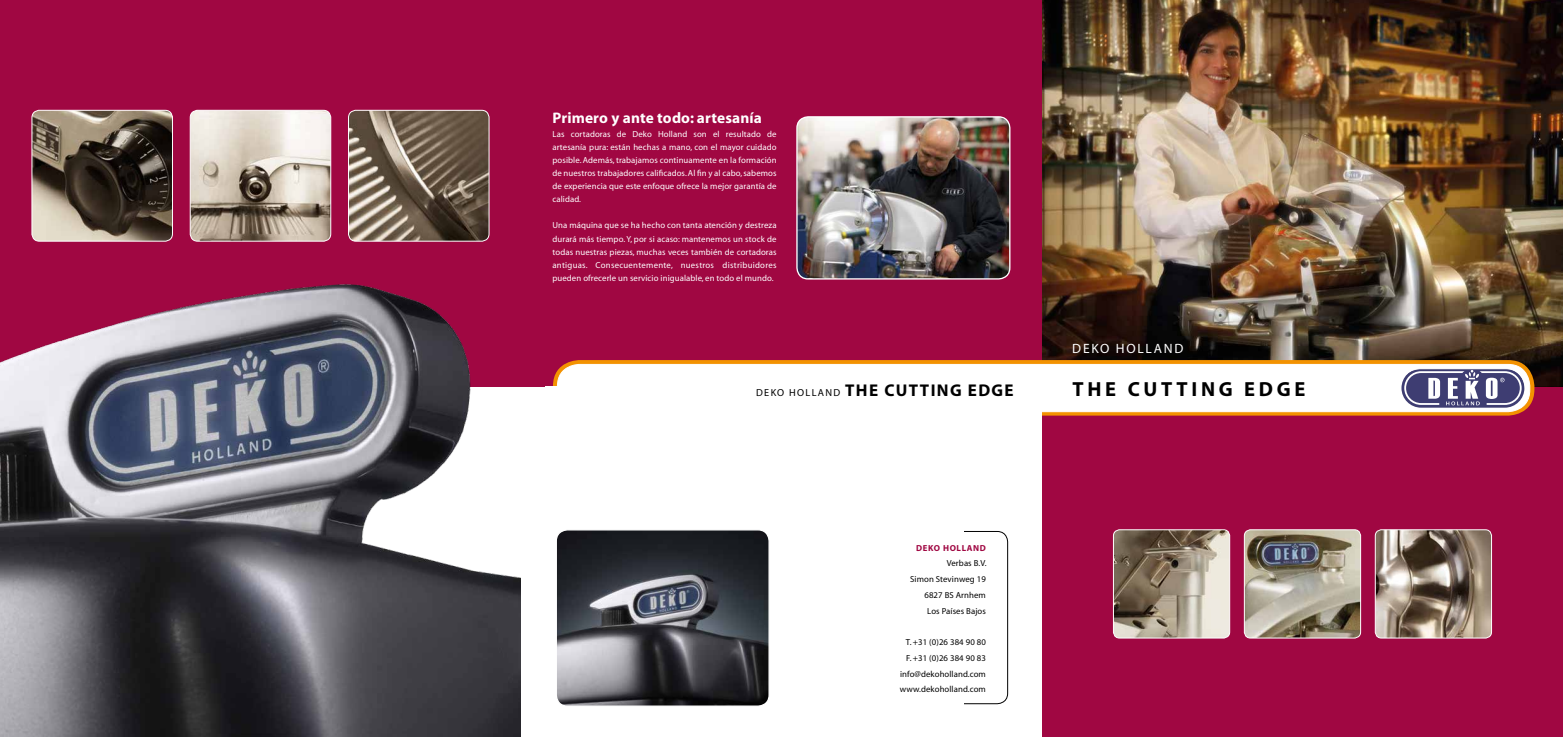
<style>
.page{position:relative;width:1563px;height:737px;background:#fff}
.page>*{position:absolute;margin:0;border:0;box-sizing:border-box;transform-origin:0 0}
.t1{font:700 20.47px "Myriad";letter-spacing:.18em;color:#000}
.t2{font:700 17.06px "Myriad";letter-spacing:.08em;color:#000}
.t3{font:700 15.31px "Myriad";letter-spacing:.01em;color:#fff}
.t4{font:13.47px "Myriad";letter-spacing:.13em;color:#fff}
.t5{font:8.75px/13.1px "Myriad";letter-spacing:.01em;color:#fff;text-align:justify}
.t6{font:8.75px/15.8px "Myriad";letter-spacing:.01em;color:#000;text-align:right}
.t7{font:700 8.75px "Myriad";letter-spacing:.07em;color:#a00742}
.s1{font-weight:400;font-size:10.24px}
</style>
<div class="page">
<div style="left:1042px;top:386px;width:521px;height:351px;background:#a00742"></div>
<img style="left:1042px;top:0;width:521px;height:386px">
<div style="left:521px;top:0;width:521px;height:386px;background:#a00742"></div>
<div style="left:0;top:0;width:522px;height:386px;background:#a00742"></div>
<img style="left:0;top:284px;width:521px;height:453px">
<img style="left:33px;top:110px;width:139px;height:130px">
<div style="left:31px;top:110px;width:142px;height:132px;border:1px solid #fff;border-radius:7px"></div>
<img style="left:348px;top:110px;width:141px;height:131px">
<div style="left:348px;top:110px;width:141px;height:132px;border:1px solid #fff;border-radius:7px"></div>
<img style="left:190px;top:110px;width:141px;height:131px">
<div style="left:190px;top:110px;width:141px;height:132px;border:1px solid #fff;border-radius:7px"></div>
<img style="left:1113px;top:531px;width:116px;height:107px">
<div style="left:1113px;top:529px;width:117px;height:109px;border:1px solid #fff;border-radius:6px"></div>
<img style="left:1375px;top:531px;width:116px;height:107px">
<div style="left:1375px;top:529px;width:117px;height:109px;border:1px solid #fff;border-radius:6px"></div>
<img style="left:1244px;top:531px;width:116px;height:107px">
<div style="left:1244px;top:529px;width:117px;height:109px;border:1px solid #fff;border-radius:6px"></div>
<div style="left:882px;top:531px;width:126px;height:173px;border:1px solid #000;border-radius:10px"></div>
<div style="left:854px;top:461px;width:109px;height:250px;background:#fff"></div>
<img style="left:557px;top:531px;width:211px;height:174px">
<div style="left:555px;top:529px;width:215px;height:178px;border:1px solid #fff;border-radius:11px"></div>
<img style="left:797px;top:117px;width:213px;height:162px">
<div style="left:796px;top:116px;width:214px;height:163px;border:1px solid #fff;border-radius:11px"></div>
<svg style="left:553px;top:360px;width:981px;height:55px;background:#f1940a"></svg>
<div style="left:557px;top:364px;width:972px;height:47px;background:#fff;border-radius:22px"></div>
<div style="left:557px;top:364px;width:973px;height:48px;border:1px solid #fff;border-radius:22px"></div>
<div style="left:545px;top:386px;width:497px;height:30px;background:#fff"></div>
<svg style="left:1401px;top:369px;width:124px;height:40px"></svg>
<div style="left:1399px;top:368px;width:126px;height:43px;border:1px solid #fff;border-radius:20px"></div>
<h3 class="t3" style="left:552px;top:110px;width:211px">Primero y ante todo: artesanía</h3>
<p class="t5" style="left:552px;top:127px;width:226px">Las cortadoras de Deko Holland son el resultado de artesanía pura: están hechas a mano, con el mayor cuidado posible. Además, trabajamos continuamente en la formación de nuestros trabajadores calificados. Al fin y al cabo, sabemos de experiencia que este enfoque ofrece la mejor garantía de calidad.</p>
<p class="t5" style="left:552px;top:219px;width:226px">Una máquina que se ha hecho con tanta atención y destreza durará más tiempo. Y, por si acaso: mantenemos un stock de todas nuestras piezas, muchas veces también de cortadoras antiguas. Consecuentemente, nuestros distribuidores pueden ofrecerle un servicio inigualable, en todo el mundo.</p>
<h3 class="t4" style="left:1072px;top:341px;width:113px">DEKO HOLLAND</h3>
<h2 class="t2" style="left:756px;top:381px;width:259px"><span class="s1">DEKO HOLLAND</span> THE CUTTING EDGE</h2>
<h1 class="t1" style="left:1072px;top:378px;width:234px">THE CUTTING EDGE</h1>
<p class="t7" style="left:916px;top:543px;width:71px">DEKO HOLLAND</p>
<p class="t6" style="left:910px;top:556px;width:78px">Verbas B.V.<br>Simon Stevinweg 19<br>6827 BS Arnhem<br>Los Países Bajos</p>
<p class="t6" style="left:900px;top:634px;width:87px">T. +31 (0)26 384 90 80<br>F. +31 (0)26 384 90 83 info@dekoholland.com www.dekoholland.com</p>
</div>
